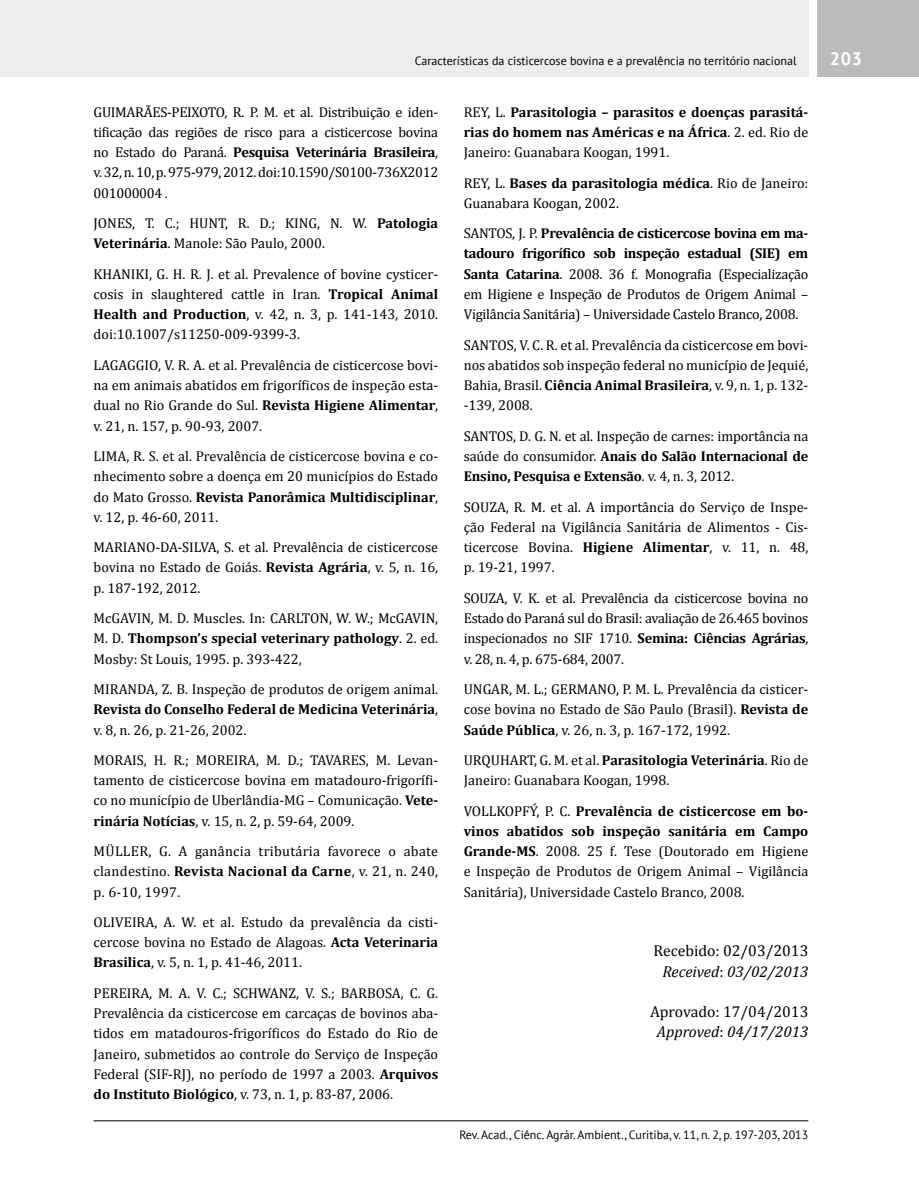
<style>
.page{position:relative;width:919px;height:1191px;background:#fff}
.page>*{position:absolute;margin:0;border:0;box-sizing:border-box;transform-origin:0 0}
.t1{font:700 18px "PT Sans";color:#fff}
.t2{font:15.75px/20.2px "Cambria";color:#000;text-align:center}
.t3{font:14.25px/20.2px "Cambria";color:#000;text-align:justify}
.t4{font:700 14.25px/20.2px "Cambria";color:#000;text-align:justify}
.t5{font:12px "PT Sans";color:#000}
.s1{font-weight:400}
.s2{font-weight:700}
.s3{font-style:italic}
</style>
<div class="page">
<div style="left:0;top:0;width:808px;height:77px;background:#ededed"></div>
<div style="left:816px;top:0;width:102px;height:77px;background:#bcbcbc"></div>
<hr style="left:94px;top:1120px;width:714px;height:1px;background:#000">
<p class="t5" style="left:415px;top:53px;width:383px">Características da cisticercose bovina e a prevalência no território nacional</p>
<p class="t1" style="left:829px;top:47px;width:34px">203</p>
<p class="t4" style="left:463px;top:101px;width:346px"><span class="s1">REY, L.</span> Parasitologia – parasitos e doenças parasitá&shy;rias do homem nas Américas e na África<span class="s1">. 2. ed. Rio de Janeiro: Guanabara Koogan, 1991.</span></p>
<p class="t3" style="left:463px;top:172px;width:346px">REY, L. <span class="s2">Bases da parasitologia médica</span>. Rio de Janeiro:<br>Guanabara Koogan, 2002.</p>
<p class="t3" style="left:463px;top:223px;width:346px">SANTOS, J. P. <span class="s2">Prevalência de cisticercose bovina em ma&shy;tadouro frigorífico sob inspeção estadual (SIE) em Santa Catarina</span>. 2008. 36 f. Monografia (Especialização em Higiene e Inspeção de Produtos de Origem Animal – Vigilância Sanitária) – Universidade Castelo Branco, 2008.</p>
<p class="t3" style="left:463px;top:334px;width:346px">SANTOS, V. C. R. et al. Prevalência da cisticercose em bovi&shy;nos abatidos sob inspeção federal no município de Jequié, Bahia, Brasil. <span class="s2">Ciência Animal Brasileira</span>, v. 9, n. 1, p. 132- -139, 2008.</p>
<p class="t3" style="left:463px;top:426px;width:346px">SANTOS, D. G. N. et al. Inspeção de carnes: importância na saúde do consumidor. <span class="s2">Anais do Salão Internacional de Ensino, Pesquisa e Extensão</span>. v. 4, n. 3, 2012.</p>
<p class="t3" style="left:463px;top:496px;width:346px">SOUZA, R. M. et al. A importância do Serviço de Inspe&shy;ção Federal na Vigilância Sanitária de Alimentos - Cis&shy;ticercose Bovina. <span class="s2">Higiene Alimentar</span>, v. 11, n. 48, p. 19-21, 1997.</p>
<p class="t3" style="left:463px;top:588px;width:346px">SOUZA, V. K. et al. Prevalência da cisticercose bovina no Estado do Paraná sul do Brasil: avaliação de 26.465 bovinos inspecionados no SIF 1710. <span class="s2">Semina: Ciências Agrárias</span>, v. 28, n. 4, p. 675-684, 2007.</p>
<p class="t3" style="left:463px;top:679px;width:346px">UNGAR, M. L.; GERMANO, P. M. L. Prevalência da cisticer&shy;cose bovina no Estado de São Paulo (Brasil). <span class="s2">Revista de Saúde Pública</span>, v. 26, n. 3, p. 167-172, 1992.</p>
<p class="t3" style="left:463px;top:750px;width:346px">URQUHART, G. M. et al. <span class="s2">Parasitologia Veterinária</span>. Rio de<br>Janeiro: Guanabara Koogan, 1998.</p>
<p class="t3" style="left:463px;top:800px;width:346px">VOLLKOPFÝ, P. C. <span class="s2">Prevalência de cisticercose em bo&shy;vinos abatidos sob inspeção sanitária em Campo Grande-MS</span>. 2008. 25 f. Tese (Doutorado em Higiene e Inspeção de Produtos de Origem Animal – Vigilância Sanitária), Universidade Castelo Branco, 2008.</p>
<p class="t3" style="left:94px;top:102px;width:346px">GUIMARÃES-PEIXOTO, R. P. M. et al. Distribuição e iden&shy;tificação das regiões de risco para a cisticercose bovina no Estado do Paraná. <span class="s2">Pesquisa Veterinária Brasileira</span>, v. 32, n. 10, p. 975-979, 2012. doi:10.1590/S0100-736X2012<br>001000004 .</p>
<p class="t3" style="left:94px;top:213px;width:346px">JONES, T. C.; HUNT, R. D.; KING, N. W. <span class="s2">Patologia<br>Veterinária</span>. Manole: São Paulo, 2000.</p>
<p class="t3" style="left:94px;top:264px;width:346px">KHANIKI, G. H. R. J. et al. Prevalence of bovine cysticer&shy;cosis in slaughtered cattle in Iran. <span class="s2">Tropical Animal Health and Production</span>, v. 42, n. 3, p. 141-143, 2010. doi:10.1007/s11250-009-9399-3.</p>
<p class="t3" style="left:94px;top:355px;width:346px">LAGAGGIO, V. R. A. et al. Prevalência de cisticercose bovi&shy;na em animais abatidos em frigoríficos de inspeção esta&shy;dual no Rio Grande do Sul. <span class="s2">Revista Higiene Alimentar</span>, v. 21, n. 157, p. 90-93, 2007.</p>
<p class="t3" style="left:94px;top:446px;width:346px">LIMA, R. S. et al. Prevalência de cisticercose bovina e co&shy;nhecimento sobre a doença em 20 municípios do Estado do Mato Grosso. <span class="s2">Revista Panorâmica Multidisciplinar</span>, v. 12, p. 46-60, 2011.</p>
<p class="t3" style="left:94px;top:537px;width:346px">MARIANO-DA-SILVA, S. et al. Prevalência de cisticercose bovina no Estado de Goiás. <span class="s2">Revista Agrária</span>, v. 5, n. 16, p. 187-192, 2012.</p>
<p class="t3" style="left:94px;top:608px;width:346px">McGAVIN, M. D. Muscles. In: CARLTON, W. W.; McGAVIN, M. D. <span class="s2">Thompson’s special veterinary pathology</span>. 2. ed.<br>Mosby: St Louis, 1995. p. 393-422,</p>
<p class="t3" style="left:94px;top:679px;width:346px">MIRANDA, Z. B. Inspeção de produtos de origem animal.<br><span class="s2">Revista do Conselho Federal de Medicina Veterinária</span>, v. 8, n. 26, p. 21-26, 2002.</p>
<p class="t3" style="left:94px;top:750px;width:346px">MORAIS, H. R.; MOREIRA, M. D.; TAVARES, M. Levan&shy;tamento de cisticercose bovina em matadouro-frigorífi&shy;co no município de Uberlândia-MG – Comunicação. <span class="s2">Vete&shy;rinária Notícias</span>, v. 15, n. 2, p. 59-64, 2009.</p>
<p class="t3" style="left:94px;top:841px;width:346px">MÜLLER, G. A ganância tributária favorece o abate clandestino. <span class="s2">Revista Nacional da Carne</span>, v. 21, n. 240, p. 6-10, 1997.</p>
<p class="t3" style="left:94px;top:912px;width:346px">OLIVEIRA, A. W. et al. Estudo da prevalência da cisti&shy;cercose bovina no Estado de Alagoas. <span class="s2">Acta Veterinaria Brasilica</span>, v. 5, n. 1, p. 41-46, 2011.</p>
<p class="t3" style="left:94px;top:982px;width:346px">PEREIRA, M. A. V. C.; SCHWANZ, V. S.; BARBOSA, C. G.<br>Prevalência da cisticercose em carcaças de bovinos aba&shy;tidos em matadouros-frigoríficos do Estado do Rio de Janeiro, submetidos ao controle do Serviço de Inspeção Federal (SIF-RJ), no período de 1997 a 2003. <span class="s2">Arquivos do Instituto Biológico</span>, v. 73, n. 1, p. 83-87, 2006.</p>
<p class="t2" style="left:653px;top:940px;width:156px">Recebido: 02/03/2013<br><span class="s3">Received</span>: <span class="s3">03/02/2013</span></p>
<p class="t2" style="left:650px;top:1001px;width:160px">Aprovado: 17/04/2013<br><span class="s3">Approved</span>: <span class="s3">04/17/2013</span></p>
<p class="t5" style="left:459px;top:1126px;width:350px">Rev. Acad., Ciênc. Agrár. Ambient., Curitiba, v. 11, n. 2, p. 197-203, 2013</p>
</div>
